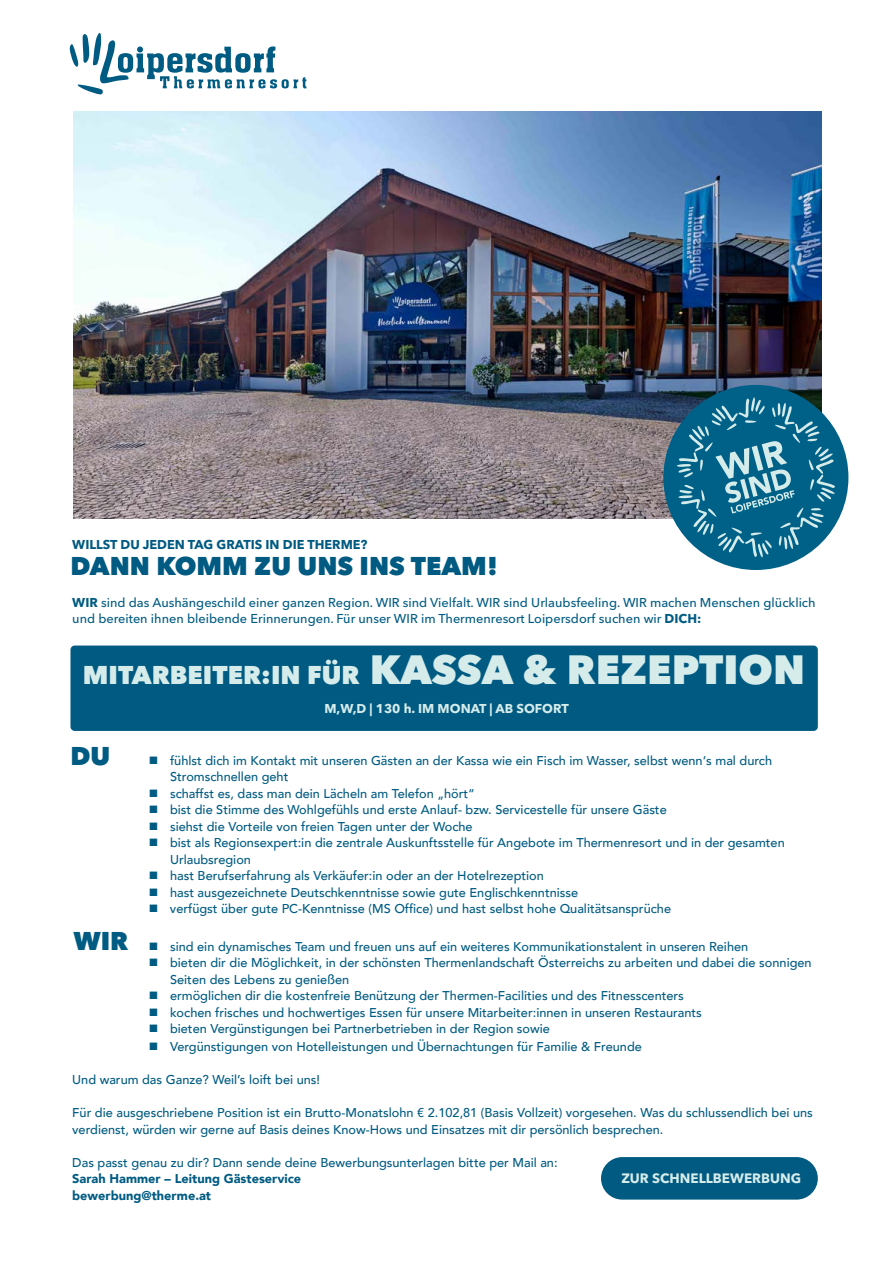
<style>
.page{position:relative;width:893px;height:1263px;background:#fff}
.page>*{position:absolute;margin:0;border:0;box-sizing:border-box;transform-origin:0 0}
.t1{font:800 25.5px "Avenir Next LT Pro";color:#d5eceb}
.t2{font:800 25.5px "Avenir Next LT Pro";color:#005a81}
.t3{font:800 25.5px "Avenir Next LT Pro";color:#005b82}
.t4{font:700 13.5px "Avenir Next LT Pro";color:#d5eceb}
.t5{font:500 12.75px/16.5px "Avenir";color:#005b82}
.t6{font:500 12.75px/16.5px "Avenir Next LT Pro";color:#005b82}
.t7{font:900 12.75px/16.5px "Avenir";color:#005b82}
.t8{font:700 12.75px "Avenir Next LT Pro";color:#005a81}
.t9{font:700 12.75px "Avenir Next LT Pro";color:#d5eceb}
.s1{font-weight:700}
.s2{font-size:40.5px}
</style>
<div class="page">
<img style="left:73px;top:111px;width:748px;height:408px">
<svg style="left:69px;top:33px;width:237px;height:62px"></svg>
<div style="left:70px;top:645px;width:748px;height:86px;background:#005a81;border-radius:4px"></div>
<div style="left:663px;top:385px;width:185px;height:185px;background:#006188;border-radius:50%"></div>
<svg style="left:677px;top:397px;width:159px;height:161px"></svg>
<div style="left:601px;top:1157px;width:217px;height:42px;background:#005a81;border-radius:21px"></div>
<p class="t8" style="left:72px;top:537px;width:297px">WILLST DU JEDEN TAG GRATIS IN DIE THERME?</p>
<h1 class="t2" style="left:70px;top:550px;width:429px">DANN KOMM ZU UNS INS TEAM!</h1>
<p class="t6" style="left:72px;top:594px;width:745px"><span class="s1">WIR</span> sind das Aushängeschild einer ganzen Region. WIR sind Vielfalt. WIR sind Urlaubsfeeling. WIR machen Menschen glücklich und bereiten ihnen bleibende Erinnerungen. Für unser WIR im Thermenresort Loipersdorf suchen wir <span class="s1">DICH:</span></p>
<h1 class="t1" style="left:83px;top:659px;width:724px">MITARBEITER:IN FÜR <span class="s2">KASSA &amp; REZEPTION</span></h1>
<p class="t9" style="left:324px;top:701px;width:246px">M,W,D | 130 h. IM MONAT | AB SOFORT</p>
<h1 class="t3" style="left:70px;top:740px;width:41px">DU</h1>
<h1 class="t3" style="left:73px;top:925px;width:57px">WIR</h1>
<p class="t5" style="left:170px;top:751px;width:616px">fühlst dich im Kontakt mit unseren Gästen an der Kassa wie ein Fisch im Wasser, selbst wenn‘s mal durch Stromschnellen geht<br>schaffst es, dass man dein Lächeln am Telefon „hört“<br>bist die Stimme des Wohlgefühls und erste Anlauf- bzw. Servicestelle für unsere Gäste<br>siehst die Vorteile von freien Tagen unter der Woche<br>bist als Regionsexpert:in die zentrale Auskunftsstelle für Angebote im Thermenresort und in der gesamten Urlaubsregion<br>hast Berufserfahrung als Verkäufer:in oder an der Hotelrezeption<br>hast ausgezeichnete Deutschkenntnisse sowie gute Englischkenntnisse<br>verfügst über gute PC-Kenntnisse (MS Office) und hast selbst hohe Qualitätsansprüche</p>
<p class="t5" style="left:170px;top:937px;width:643px">sind ein dynamisches Team und freuen uns auf ein weiteres Kommunikationstalent in unseren Reihen<br>bieten dir die Möglichkeit, in der schönsten Thermenlandschaft Österreichs zu arbeiten und dabei die sonnigen Seiten des Lebens zu genießen<br>ermöglichen dir die kostenfreie Benützung der Thermen-Facilities und des Fitnesscenters<br>kochen frisches und hochwertiges Essen für unsere Mitarbeiter:innen in unseren Restaurants<br>bieten Vergünstigungen bei Partnerbetrieben in der Region sowie</p>
<p class="t5" style="left:170px;top:1038px;width:473px">Vergünstigungen von Hotelleistungen und Übernachtungen für Familie &amp; Freunde</p>
<p class="t5" style="left:72px;top:1071px;width:249px">Und warum das Ganze? Weil’s loift bei uns!</p>
<p class="t5" style="left:72px;top:1104px;width:742px">Für die ausgeschriebene Position ist ein Brutto-Monatslohn € 2.102,81 (Basis Vollzeit) vorgesehen. Was du schlussendlich bei uns verdienst, würden wir gerne auf Basis deines Know-Hows und Einsatzes mit dir persönlich besprechen.</p>
<p class="t5" style="left:72px;top:1153px;width:487px">Das passt genau zu dir? Dann sende deine Bewerbungsunterlagen bitte per Mail an:</p>
<p class="t7" style="left:72px;top:1170px;width:231px">Sarah Hammer – Leitung Gästeservice bewerbung@therme.at</p>
<p class="t4" style="left:621px;top:1170px;width:181px">ZUR SCHNELLBEWERBUNG</p>
</div>
